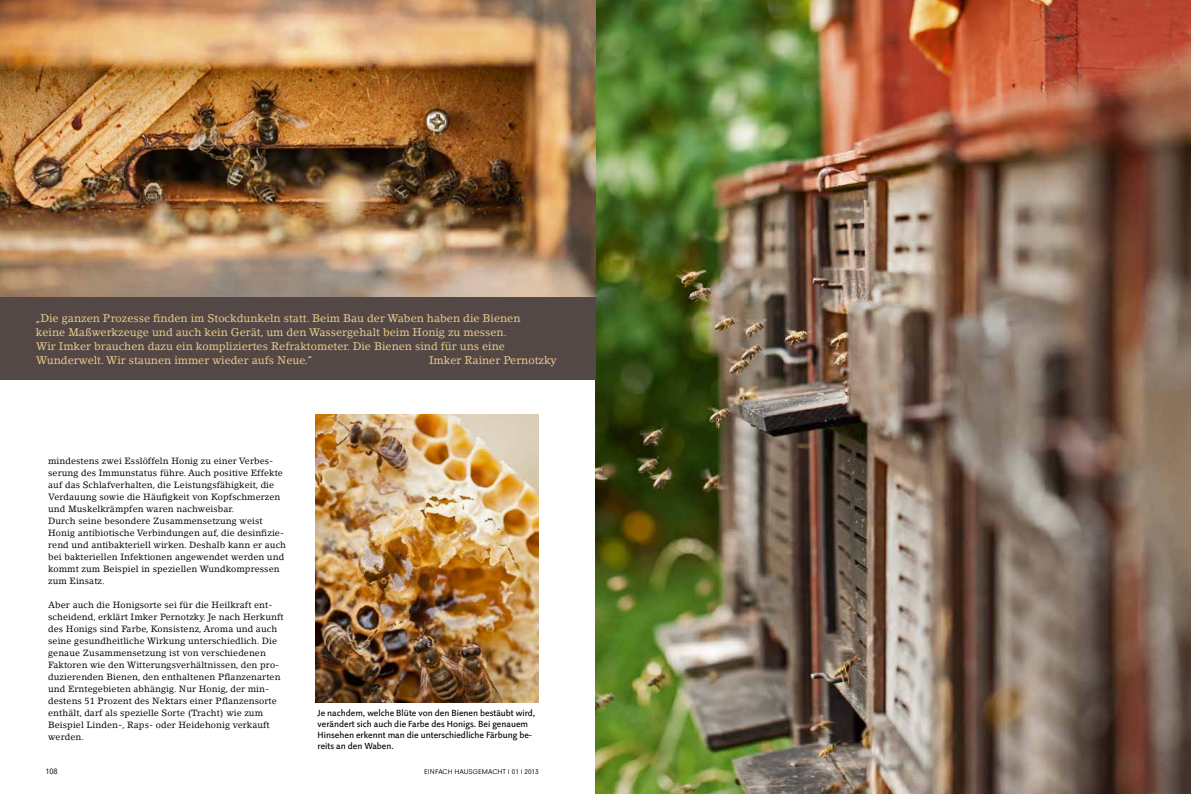
<style>
.page{position:relative;width:1191px;height:794px;background:#fff}
.page>*{position:absolute;margin:0;border:0;box-sizing:border-box;transform-origin:0 0}
.t1{font:11px/14px "Lino Letter Std";color:#edcd8e}
.t2{font:9px/12px "Lino Letter Std";letter-spacing:.01em;color:#000}
.t3{font:9px/11px "Projekt LT Pro";color:#000}
.t4{font:8px "Neuzeit Office";color:#000}
.t5{font:7px "Neuzeit Office";color:#000}
</style>
<div class="page">
<img style="left:595px;top:0;width:596px;height:794px">
<img style="left:0;top:0;width:595px;height:298px">
<div style="left:0;top:298px;width:595px;height:82px;background:#534846"></div>
<img style="left:316px;top:414px;width:223px;height:288px">
<p class="t1" style="left:36px;top:311px;width:486px">„Die ganzen Prozesse finden im Stockdunkeln statt. Beim Bau der Waben haben die Bienen keine Maßwerkzeuge und auch kein Gerät, um den Wassergehalt beim Honig zu messen.<br>Wir Imker brauchen dazu ein kompliziertes Refraktometer. Die Bienen sind für uns eine Wunderwelt. Wir staunen immer wieder aufs Neue.“</p>
<p class="t1" style="left:429px;top:353px;width:129px">Imker Rainer Pernotzky</p>
<p class="t2" style="left:48px;top:455px;width:239px">mindestens zwei Esslöffeln Honig zu einer Verbes&shy;serung des Immunstatus führe. Auch positive Effekte auf das Schlafverhalten, die Leistungsfähigkeit, die Verdauung sowie die Häufigkeit von Kopfschmerzen und Muskelkrämpfen waren nachweisbar.<br>Durch seine besondere Zusammensetzung weist Honig antibiotische Verbindungen auf, die desinfizie&shy;rend und antibakteriell wirken. Deshalb kann er auch bei bakteriellen Infektionen angewendet werden und kommt zum Beispiel in speziellen Wundkompressen zum Einsatz.</p>
<p class="t2" style="left:48px;top:599px;width:237px">Aber auch die Honigsorte sei für die Heilkraft ent&shy;scheidend, erklärt Imker Pernotzky. Je nach Herkunft des Honigs sind Farbe, Konsistenz, Aroma und auch seine gesundheitliche Wirkung unterschiedlich. Die genaue Zusammensetzung ist von verschiedenen Faktoren wie den Witterungsverhältnissen, den pro&shy;duzierenden Bienen, den enthaltenen Pflanzenarten und Erntegebieten abhängig. Nur Honig, der min&shy;destens 51 Prozent des Nektars einer Pflanzensorte enthält, darf als spezielle Sorte (Tracht) wie zum Beispiel Linden-, Raps- oder Heidehonig verkauft werden.</p>
<p class="t3" style="left:317px;top:707px;width:219px">Je nachdem, welche Blüte von den Bienen bestäubt wird, verändert sich auch die Farbe des Honigs. Bei genauem Hinsehen erkennt man die unterschiedliche Färbung be&shy;reits an den Waben.</p>
<p class="t4" style="left:45px;top:767px;width:14px">108</p>
<p class="t5" style="left:424px;top:767px;width:116px">EINFACH HAUSGEMACHT I 01 I 2013</p>
</div>
